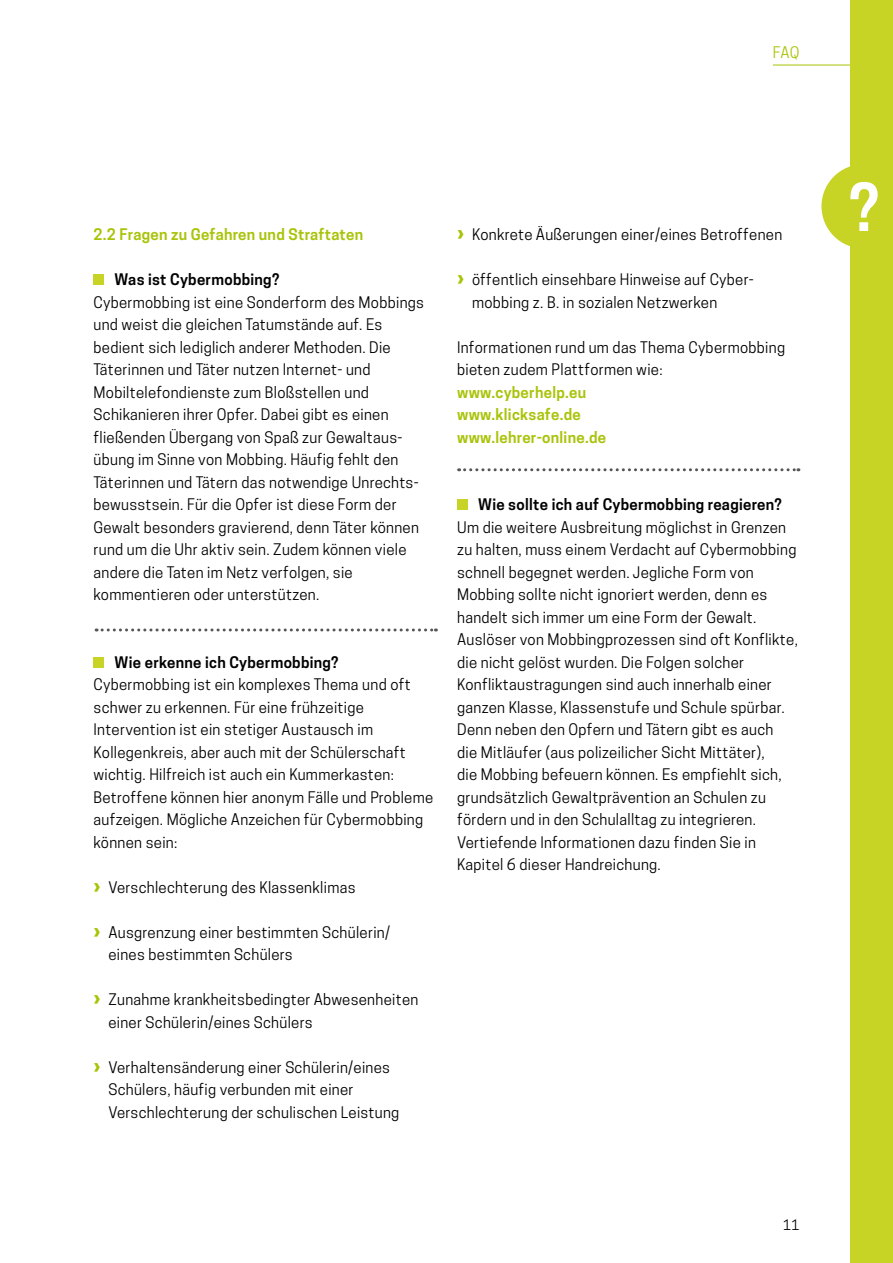
<style>
.page{position:relative;width:893px;height:1263px;background:#fff}
.page>*{position:absolute;margin:0;border:0;box-sizing:border-box;transform-origin:0 0}
.t1{font:15px/22.5px "Cooper Hewitt";letter-spacing:.02em;color:#000}
.t2{font:600 15px/22.5px "Cooper Hewitt";letter-spacing:.02em;color:#a9c308}
.t3{font:600 15px "Cooper Hewitt";letter-spacing:.02em;color:#000}
.t4{font:15px "Cooper Hewitt";color:#a9c308}
.t5{font:13.5px "Cooper Hewitt";color:#000}
.s1{font-family:"Frutiger LT Std";font-weight:900;font-size:21px;color:#a9c308}
</style>
<div class="page">
<hr style="left:773px;top:65px;width:120px;height:1px;background:#a9c308">
<div style="left:94px;top:274px;width:10px;height:11px;background:#c7d426"></div>
<div style="left:94px;top:657px;width:10px;height:11px;background:#c7d426"></div>
<div style="left:457px;top:499px;width:11px;height:11px;background:#c7d426"></div>
<svg style="left:96px;top:628px;width:340px;height:3px"></svg>
<svg style="left:459px;top:468px;width:340px;height:3px"></svg>
<div style="left:850px;top:0;width:43px;height:1263px;background:#c7d426"></div>
<svg style="left:821px;top:166px;width:57px;height:81px"></svg>
<p class="t4" style="left:773px;top:44px;width:28px">FAQ</p>
<p class="t2" style="left:94px;top:223px;width:271px">2.2 Fragen zu Gefahren und Straftaten</p>
<p class="t3" style="left:115px;top:271px;width:166px">Was ist Cybermobbing?</p>
<p class="t1" style="left:94px;top:291px;width:332px">Cybermobbing ist eine Sonderform des Mobbings und weist die gleichen Tatumstände auf. Es bedient sich lediglich anderer Methoden. Die Täterinnen und Täter nutzen Internet- und Mobiltelefondienste zum Bloßstellen und Schikanieren ihrer Opfer. Dabei gibt es einen fließenden Übergang von Spaß zur Gewaltaus&shy;übung im Sinne von Mobbing. Häufig fehlt den Täterinnen und Tätern das notwendige Unrechts&shy;bewusstsein. Für die Opfer ist diese Form der Gewalt besonders gravierend, denn Täter können rund um die Uhr aktiv sein. Zudem können viele andere die Taten im Netz verfolgen, sie kommentieren oder unterstützen.</p>
<p class="t3" style="left:115px;top:653px;width:225px">Wie erkenne ich Cybermobbing?</p>
<p class="t1" style="left:94px;top:673px;width:341px">Cybermobbing ist ein komplexes Thema und oft schwer zu erkennen. Für eine frühzeitige Intervention ist ein stetiger Austausch im Kollegenkreis, aber auch mit der Schülerschaft wichtig. Hilfreich ist auch ein Kummerkasten:<br>Betroffene können hier anonym Fälle und Probleme aufzeigen. Mögliche Anzeichen für Cybermobbing können sein:</p>
<p class="t1" style="left:94px;top:876px;width:263px"><span class="s1">›</span> Verschlechterung des Klassenklimas</p>
<p class="t1" style="left:108px;top:921px;width:283px;text-indent:-15px"><span class="s1">›</span> Ausgrenzung einer bestimmten Schülerin/ eines bestimmten Schülers</p>
<p class="t1" style="left:108px;top:988px;width:311px;text-indent:-15px"><span class="s1">›</span> Zunahme krankheitsbedingter Abwesenheiten einer Schülerin/eines Schülers</p>
<p class="t1" style="left:108px;top:1056px;width:292px;text-indent:-15px"><span class="s1">›</span> Verhaltensänderung einer Schülerin/eines<br>Schülers, häufig verbunden mit einer<br>Verschlechterung der schulischen Leistung</p>
<p class="t1" style="left:457px;top:223px;width:327px"><span class="s1">›</span> Konkrete Äußerungen einer/eines Betroffenen</p>
<p class="t1" style="left:472px;top:268px;width:283px;text-indent:-15px"><span class="s1">›</span> öffentlich einsehbare Hinweise auf Cyber&shy;mobbing z. B. in sozialen Netzwerken</p>
<p class="t1" style="left:457px;top:336px;width:329px">Informationen rund um das Thema Cybermobbing bieten zudem Plattformen wie:</p>
<p class="t2" style="left:457px;top:381px;width:151px">www.cyberhelp.eu www.klicksafe.de www.lehrer-online.de</p>
<p class="t3" style="left:478px;top:496px;width:305px">Wie sollte ich auf Cybermobbing reagieren?</p>
<p class="t1" style="left:457px;top:516px;width:342px">Um die weitere Ausbreitung möglichst in Grenzen zu halten, muss einem Verdacht auf Cybermobbing schnell begegnet werden. Jegliche Form von Mobbing sollte nicht ignoriert werden, denn es handelt sich immer um eine Form der Gewalt.<br>Auslöser von Mobbingprozessen sind oft Konflikte, die nicht gelöst wurden. Die Folgen solcher Konfliktaustragungen sind auch innerhalb einer ganzen Klasse, Klassenstufe und Schule spürbar.<br>Denn neben den Opfern und Tätern gibt es auch<br>die Mitläufer (aus polizeilicher Sicht Mittäter),<br>die Mobbing befeuern können. Es empfiehlt sich, grundsätzlich Gewaltprävention an Schulen zu fördern und in den Schulalltag zu integrieren.<br>Vertiefende Informationen dazu finden Sie in Kapitel 6 dieser Handreichung.</p>
<p class="t5" style="left:783px;top:1217px;width:18px">11</p>
</div>
